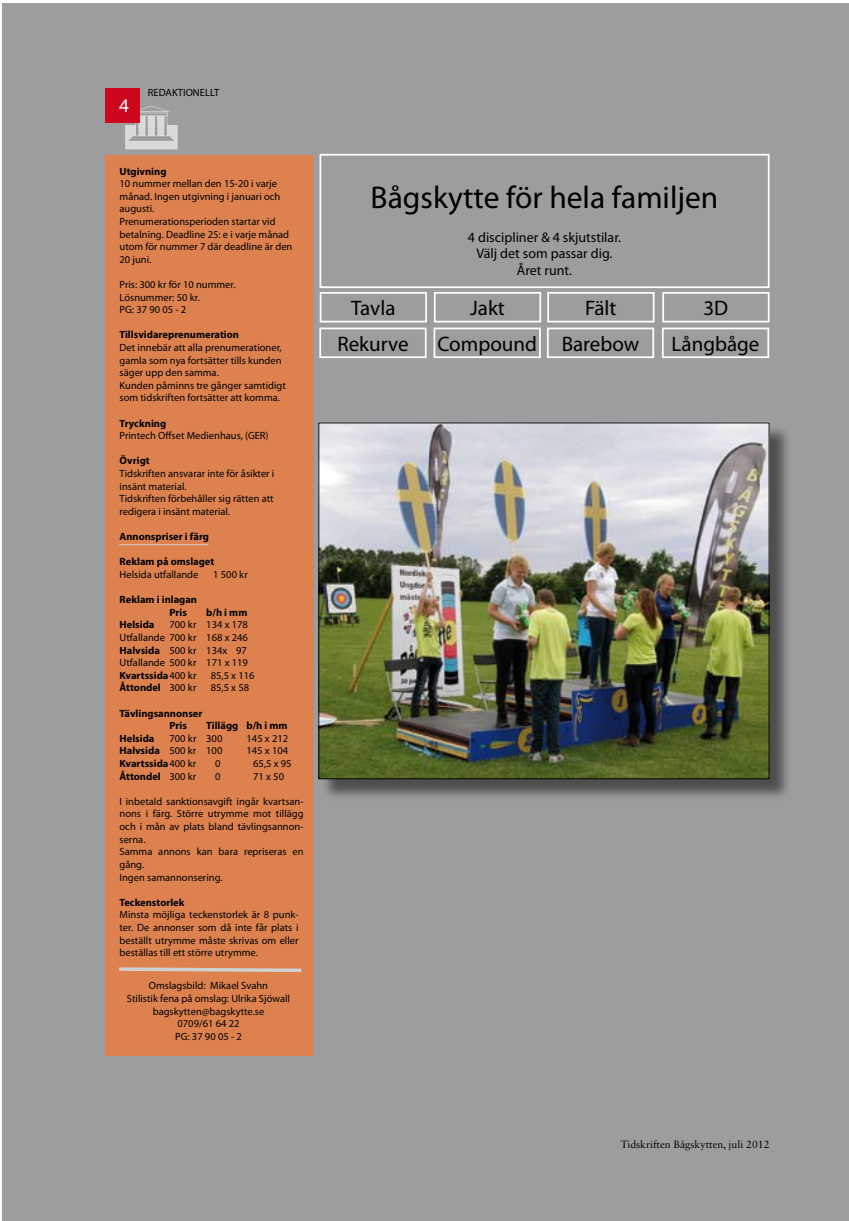
<style>
.page{position:relative;width:849px;height:1221px;background:#fff}
.page>*{position:absolute;margin:0;border:0;box-sizing:border-box;transform-origin:0 0}
.t1{font:31.5px "Myriad Pro";color:#000}
.t2{font:21px "Myriad Pro";color:#000}
.t3{font:19.25px "Myriad Pro";color:#fff}
.t4{font:14px/16.8px "Myriad Pro";color:#000;text-align:center}
.t5{font:10.5px/12.6px "Myriad Pro";color:#000}
.t6{font:700 10.5px/12.6px "Myriad Pro";color:#000}
.t7{font:10.5px "Sabon LT Std";color:#000}
.s1{font-weight:700}
.s2{font-weight:400}
</style>
<div class="page">
<div style="left:2px;top:4px;width:846px;height:1216px;background:#9c9d9f"></div>
<div style="left:104px;top:154px;width:210px;height:902px;background:#dd824f"></div>
<div style="left:104px;top:154px;width:210px;height:902px;border:1px solid #9c9d9f"></div>
<svg style="left:119px;top:967px;width:183px;height:6px"></svg>
<div style="left:319px;top:154px;width:450px;height:134px;border:2px solid #fff"></div>
<div style="left:319px;top:292px;width:108px;height:30px;border:2px solid #fff"></div>
<div style="left:434px;top:292px;width:107px;height:30px;border:2px solid #fff"></div>
<div style="left:547px;top:292px;width:107px;height:30px;border:2px solid #fff"></div>
<div style="left:662px;top:292px;width:107px;height:30px;border:2px solid #fff"></div>
<div style="left:319px;top:327px;width:107px;height:31px;border:2px solid #fff"></div>
<div style="left:433px;top:327px;width:107px;height:31px;border:2px solid #fff"></div>
<div style="left:546px;top:327px;width:108px;height:31px;border:2px solid #fff"></div>
<div style="left:661px;top:327px;width:108px;height:31px;border:2px solid #fff"></div>
<div style="left:105px;top:88px;width:35px;height:34px;background:#cd071e"></div>
<hr style="left:119px;top:544px;width:89px;height:1px;background:#cfd0d2">
<div style="left:321px;top:425px;width:470px;height:375px;background:#000;opacity:.5"></div>
<img style="left:320px;top:424px;width:447px;height:353px">
<svg style="left:125px;top:122px;width:15px;height:1px"></svg>
<h3 class="t3" style="left:119px;top:94px;width:11px">4</h3>
<p class="t5" style="left:148px;top:86px;width:73px">REDAKTIONELLT</p>
<p class="t6" style="left:119px;top:164px;width:48px">Utgivning</p>
<p class="t5" style="left:119px;top:177px;width:174px">10 nummer mellan den 15-20 i varje månad. Ingen utgivning i januari och augusti.<br>Prenumerationsperioden startar vid betalning. Deadline 25: e i varje månad utom för nummer 7 där deadline är den<br>20 juni.</p>
<p class="t5" style="left:119px;top:278px;width:117px">Pris: 300 kr för 10 nummer.<br>Lösnummer: 50 kr.<br>PG: 37 90 05 - 2</p>
<p class="t6" style="left:119px;top:328px;width:121px">Tillsvidareprenumeration</p>
<p class="t5" style="left:119px;top:341px;width:168px">Det innebär att alla prenumerationer, gamla som nya fortsätter tills kunden säger upp den samma.<br>Kunden påminns tre gånger samtidigt som tidskriften fortsätter att komma.</p>
<p class="t6" style="left:119px;top:416px;width:48px">Tryckning</p>
<p class="t5" style="left:119px;top:429px;width:150px">Printech Offset Medienhaus, (GER)</p>
<p class="t6" style="left:119px;top:454px;width:32px">Övrigt</p>
<p class="t5" style="left:119px;top:467px;width:156px">Tidskriften ansvarar inte för åsikter i insänt material.<br>Tidskriften förbehåller sig rätten att redigera i insänt material.</p>
<p class="t6" style="left:119px;top:530px;width:91px">Annonspriser i färg</p>
<p class="t6" style="left:119px;top:555px;width:96px">Reklam på omslaget</p>
<p class="t5" style="left:119px;top:568px;width:80px">Helsida utfallande</p>
<p class="t5" style="left:213px;top:568px;width:36px">1 500 kr</p>
<p class="t6" style="left:169px;top:593px;width:29px;text-indent:-50px">Reklam i inlagan<br>Pris</p>
<p class="t6" style="left:206px;top:605px;width:43px">b/h i mm</p>
<p class="t6" style="left:119px;top:618px;width:36px">Helsida</p>
<p class="t5" style="left:119px;top:618px;width:130px;text-align:justify;text-indent:50px">700 kr 134 x 178<br>Utfallande 700 kr 168 x 246<br><span class="s1">Halvsida</span> 500 kr 134x 97<br>Utfallande 500 kr 171 x 119<br><span class="s1">Kvartssida</span>400 kr</p>
<p class="t5" style="left:211px;top:668px;width:45px">85,5 x 116</p>
<p class="t6" style="left:119px;top:681px;width:78px">Åttondel <span class="s2">300 kr</span></p>
<p class="t5" style="left:211px;top:681px;width:40px">85,5 x 58</p>
<p class="t6" style="left:169px;top:706px;width:34px;text-indent:-50px">Tävlingsannonser<br>Pris</p>
<p class="t6" style="left:206px;top:719px;width:83px">Tillägg b/h i mm</p>
<p class="t6" style="left:119px;top:731px;width:36px">Helsida</p>
<p class="t5" style="left:169px;top:731px;width:54px">700 kr 300</p>
<p class="t5" style="left:246px;top:731px;width:43px">145 x 212</p>
<p class="t6" style="left:119px;top:744px;width:104px">Halvsida <span class="s2">500 kr 100</span></p>
<p class="t5" style="left:246px;top:744px;width:43px">145 x 104</p>
<p class="t6" style="left:119px;top:756px;width:78px">Kvartssida<span class="s2">400 kr</span></p>
<p class="t5" style="left:215px;top:757px;width:7px">0</p>
<p class="t5" style="left:253px;top:757px;width:40px">65,5 x 95</p>
<p class="t6" style="left:119px;top:769px;width:78px">Åttondel <span class="s2">300 kr</span></p>
<p class="t5" style="left:215px;top:769px;width:7px">0</p>
<p class="t5" style="left:253px;top:769px;width:32px">71 x 50</p>
<p class="t5" style="left:119px;top:794px;width:185px">I inbetald sanktionsavgift ingår kvartsan&shy;nons i färg. Större utrymme mot tillägg och i mån av plats bland tävlingsannon&shy;serna.<br>Samma annons kan bara repriseras en gång.<br>Ingen samannonsering.</p>
<p class="t6" style="left:119px;top:895px;width:66px">Teckenstorlek</p>
<p class="t5" style="left:119px;top:908px;width:180px;text-align:justify">Minsta möjliga teckenstorlek är 8 punk&shy;ter. De annonser som då inte får plats i beställt utrymme måste skrivas om eller beställas till ett större utrymme.</p>
<p class="t5" style="left:127px;top:979px;width:164px;text-align:center">Omslagsbild: Mikael Svahn<br>Stilistik fena på omslag: Ulrika Sjöwall bagskytten@bagskytte.se<br>0709/61 64 22<br>PG: 37 90 05 - 2</p>
<h1 class="t1" style="left:370px;top:178px;width:349px">Bågskytte för hela familjen</h1>
<h3 class="t4" style="left:468px;top:228px;width:154px">4 discipliner &amp; 4 skjutstilar.<br>Välj det som passar dig.<br>Året runt.</h3>
<h2 class="t2" style="left:351px;top:295px;width:46px">Tavla</h2>
<h2 class="t2" style="left:470px;top:295px;width:36px">Jakt</h2>
<h2 class="t2" style="left:585px;top:295px;width:33px">Fält</h2>
<h2 class="t2" style="left:703px;top:295px;width:26px">3D</h2>
<h2 class="t2" style="left:337px;top:331px;width:73px">Rekurve</h2>
<h2 class="t2" style="left:437px;top:331px;width:203px">Compound Barebow</h2>
<h2 class="t2" style="left:671px;top:331px;width:89px">Långbåge</h2>
<p class="t7" style="left:620px;top:1138px;width:150px">Tidskriften Bågskytten, juli 2012</p>
</div>
